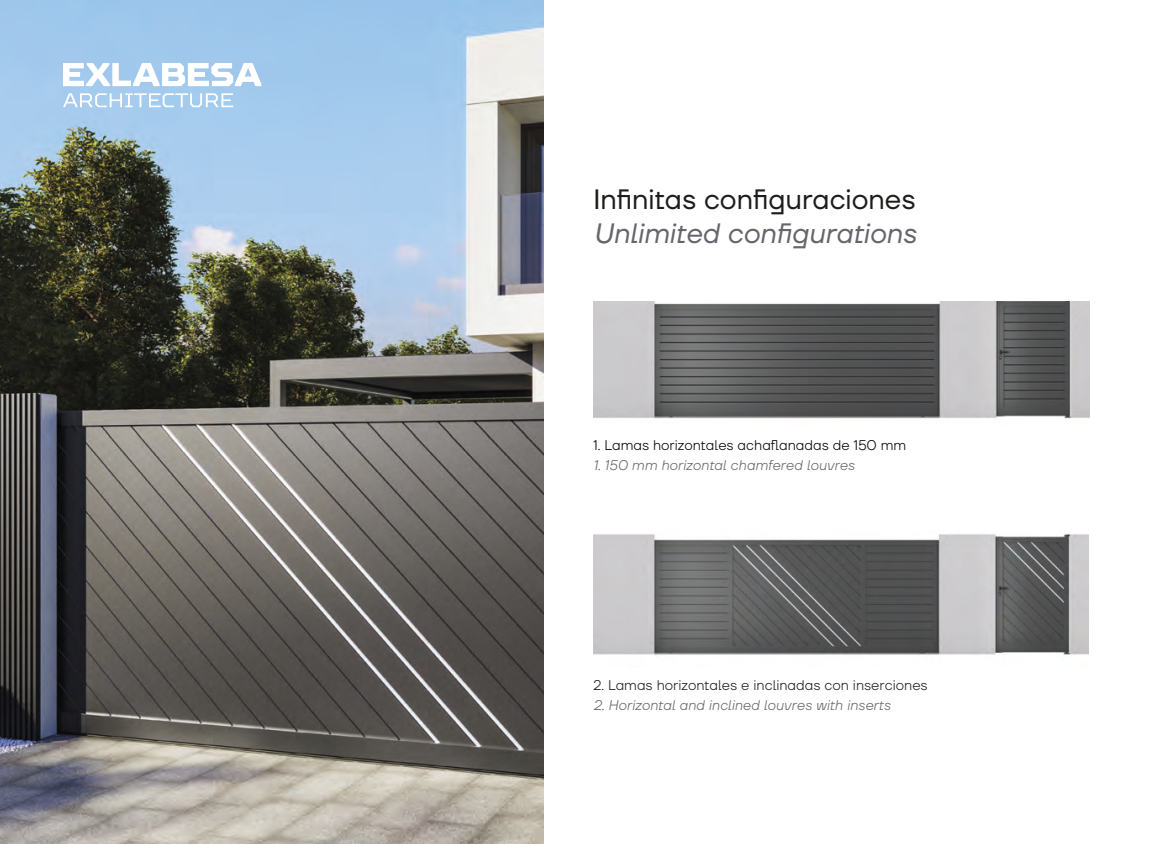
<style>
.page{position:relative;width:1166px;height:844px;background:#fff}
.page>*{position:absolute;margin:0;border:0;box-sizing:border-box;transform-origin:0 0}
.t1{font:28px "TT Firs Neue";color:#1d1d1b}
.t2{font:italic 28px "TT Firs Neue";color:#64666b}
.t3{font:italic 300 14px "TT Firs Neue";color:#64666b}
.t4{font:300 14px "TT Firs Neue";color:#1d1d1b}
.t5{font:300 14px "TT Firs Neue";color:#020203}
</style>
<div class="page">
<img style="left:593px;top:301px;width:497px;height:119px">
<img style="left:593px;top:533px;width:495px;height:123px">
<img style="left:0;top:0;width:543px;height:843px">
<svg style="left:63px;top:63px;width:223px;height:50px"></svg>
<h1 class="t1" style="left:593px;top:180px;width:324px">Infinitas configuraciones</h1>
<h1 class="t2" style="left:593px;top:214px;width:324px">Unlimited configurations</h1>
<p class="t5" style="left:593px;top:435px;width:314px">1. Lamas horizontales achaflanadas de 150 mm</p>
<p class="t3" style="left:593px;top:455px;width:263px">1. 150 mm horizontal chamfered louvres</p>
<p class="t4" style="left:593px;top:675px;width:336px">2. Lamas horizontales e inclinadas con inserciones</p>
<p class="t3" style="left:593px;top:695px;width:299px">2. Horizontal and inclined louvres with inserts</p>
</div>
